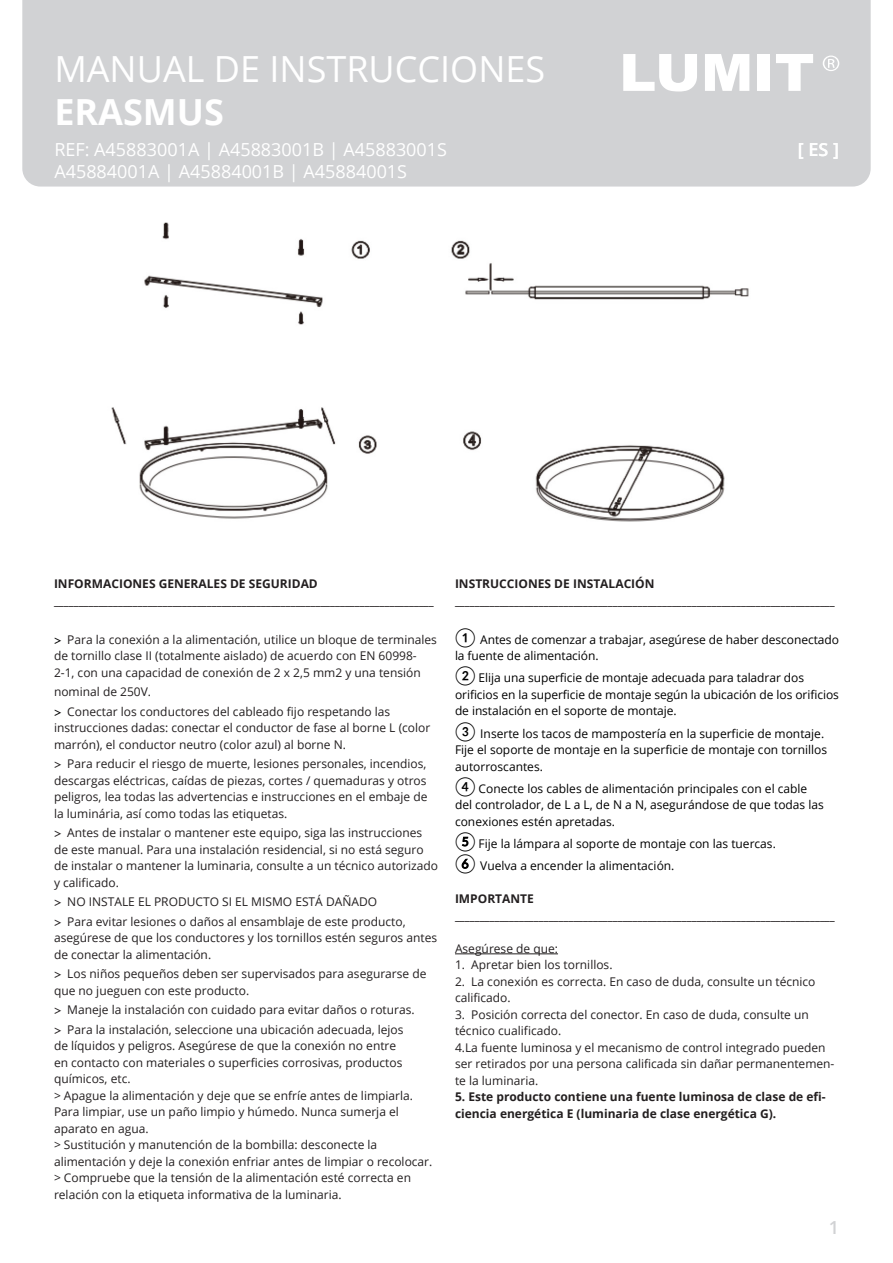
<style>
.page{position:relative;width:893px;height:1263px;background:#fff}
.page>*{position:absolute;margin:0;border:0;box-sizing:border-box;transform-origin:0 0}
.t1{font:36px "Open Sans";color:#fff}
.t2{font:700 36px "Open Sans";color:#fff}
.t3{font:18px "Open Sans";color:#fff}
.t4{font:600 18px "Open Sans";color:#fff}
.t5{font:600 18px "Open Sans";color:#d1d2d4}
.t6{font:12px/16.5px "Open Sans";color:#231f20}
.t7{font:12px/16.5px "Open Sans";color:#000}
.t8{font:700 12px/16.5px "Open Sans";color:#231f20}
.s1{font-family:"Lato";font-size:18.6px}
</style>
<div class="page">
<div style="left:22px;top:0;width:849px;height:187px;background:#d1d2d4"></div>
<svg style="left:776px;top:54px;width:37px;height:37px"></svg>
<svg style="left:623px;top:54px;width:74px;height:38px"></svg>
<svg style="left:705px;top:54px;width:44px;height:37px"></svg>
<svg style="left:823px;top:56px;width:16px;height:15px"></svg>
<div style="left:758px;top:54px;width:12px;height:37px;background:#fff"></div>
<hr style="left:455px;top:953px;width:103px;height:1px;background:#231f20">
<svg style="left:461px;top:836px;width:8px;height:11px"></svg>
<svg style="left:462px;top:837px;width:6px;height:9px"></svg>
<svg style="left:462px;top:858px;width:6px;height:11px"></svg>
<img style="left:111px;top:222px;width:638px;height:300px">
<p class="t1" style="left:54px;top:44px;width:492px">MANUAL DE INSTRUCCIONES</p>
<p class="t2" style="left:54px;top:86px;width:171px">ERASMUS</p>
<p class="t3" style="left:54px;top:137px;width:394px">REF: A45883001A | A45883001B | A45883001S</p>
<p class="t3" style="left:54px;top:159px;width:354px">A45884001A | A45884001B | A45884001S</p>
<p class="t4" style="left:798px;top:137px;width:43px">[ ES ]</p>
<p class="t8" style="left:54px;top:575px;width:265px">INFORMACIONES GENERALES DE SEGURIDAD</p>
<p class="t8" style="left:54px;top:592px;width:381px">_____________________________________________________________________________</p>
<p class="t6" style="left:54px;top:631px;width:384px;text-indent:13px">Para la conexión a la alimentación, utilice un bloque de terminales de tornillo clase II (totalmente aislado) de acuerdo con EN 60998-<br>2-1, con una capacidad de conexión de 2 x 2,5 mm2 y una tensión</p>
<p class="t6" style="left:54px;top:683px;width:99px">nominal de 250V.</p>
<p class="t6" style="left:54px;top:703px;width:378px;text-indent:13px">Conectar los conductores del cableado fijo respetando las instrucciones dadas: conectar el conductor de fase al borne L (color marrón), el conductor neutro (color azul) al borne N.</p>
<p class="t6" style="left:54px;top:755px;width:375px;text-align:justify;text-indent:13px">Para reducir el riesgo de muerte, lesiones personales, incendios, descargas eléctricas, caídas de piezas, cortes / quemaduras y otros peligros, lea todas las advertencias e instrucciones en el embaje de la luminária, así como todas las etiquetas.</p>
<p class="t6" style="left:54px;top:824px;width:385px;text-indent:13px">Antes de instalar o mantener este equipo, siga las instrucciones de este manual. Para una instalación residencial, si no está seguro de instalar o mantener la luminaria, consulte a un técnico autorizado y calificado.</p>
<p class="t6" style="left:67px;top:893px;width:311px">NO INSTALE EL PRODUCTO SI EL MISMO ESTÁ DAÑADO</p>
<p class="t6" style="left:54px;top:913px;width:385px;text-indent:13px">Para evitar lesiones o daños al ensamblaje de este producto, asegúrese de que los conductores y los tornillos estén seguros antes de conectar la alimentación.</p>
<p class="t6" style="left:54px;top:965px;width:374px;text-indent:13px">Los niños pequeños deben ser supervisados para asegurarse de que no jueguen con este producto.</p>
<p class="t6" style="left:67px;top:1001px;width:349px">Maneje la instalación con cuidado para evitar daños o roturas.</p>
<p class="t6" style="left:54px;top:1021px;width:351px;text-indent:13px">Para la instalación, seleccione una ubicación adecuada, lejos de líquidos y peligros. Asegúrese de que la conexión no entre en contacto con materiales o superficies corrosivas, productos químicos, etc.</p>
<p class="t6" style="left:54px;top:1087px;width:361px">&gt; Apague la alimentación y deje que se enfríe antes de limpiarla.<br>Para limpiar, use un paño limpio y húmedo. Nunca sumerja el aparato en agua.</p>
<p class="t6" style="left:54px;top:1136px;width:380px">&gt; Sustitución y manutención de la bombilla: desconecte la alimentación y deje la conexión enfriar antes de limpiar o recolocar.</p>
<p class="t6" style="left:54px;top:1169px;width:359px">&gt; Compruebe que la tensión de la alimentación esté correcta en relación con la etiqueta informativa de la luminaria.</p>
<p class="t8" style="left:455px;top:575px;width:201px">INSTRUCCIONES DE INSTALACIÓN</p>
<p class="t8" style="left:455px;top:592px;width:381px">_____________________________________________________________________________</p>
<p class="t7" style="left:455px;top:631px;width:385px"><span class="s1">①</span> Antes de comenzar a trabajar, asegúrese de haber desconectado la fuente de alimentación.</p>
<p class="t7" style="left:455px;top:669px;width:385px"><span class="s1">②</span> Elija una superficie de montaje adecuada para taladrar dos orificios en la superficie de montaje según la ubicación de los orificios de instalación en el soporte de montaje.</p>
<p class="t7" style="left:455px;top:725px;width:374px"><span class="s1">③</span> Inserte los tacos de mampostería en la superficie de montaje.<br>Fije el soporte de montaje en la superficie de montaje con tornillos autorroscantes.</p>
<p class="t7" style="left:455px;top:780px;width:370px"><span class="s1">④</span> Conecte los cables de alimentación principales con el cable del controlador, de L a L, de N a N, asegurándose de que todas las conexiones estén apretadas.</p>
<p class="t7" style="left:455px;top:835px;width:322px"><span class="s1">④</span> Fije la lámpara al soporte de montaje con las tuercas.</p>
<p class="t7" style="left:455px;top:857px;width:221px"><span class="s1">④</span> Vuelva a encender la alimentación.</p>
<p class="t8" style="left:455px;top:890px;width:80px">IMPORTANTE</p>
<p class="t8" style="left:455px;top:907px;width:381px">_____________________________________________________________________________</p>
<p class="t6" style="left:455px;top:940px;width:105px">Asegúrese de que:</p>
<p class="t6" style="left:455px;top:956px;width:159px">1. Apretar bien los tornillos.</p>
<p class="t6" style="left:455px;top:973px;width:362px">2. La conexión es correcta. En caso de duda, consulte un técnico calificado.</p>
<p class="t6" style="left:455px;top:1006px;width:355px">3. Posición correcta del conector. En caso de duda, consulte un técnico cualificado.</p>
<p class="t6" style="left:455px;top:1039px;width:381px">4.La fuente luminosa y el mecanismo de control integrado pueden ser retirados por una persona calificada sin dañar permanentemen&shy;te la luminaria.</p>
<p class="t8" style="left:455px;top:1088px;width:372px">5. Este producto contiene una fuente luminosa de clase de efi&shy;ciencia energética E (luminaria de clase energética G).</p>
<h2 class="t5" style="left:829px;top:1215px;width:12px">1</h2>
</div>
